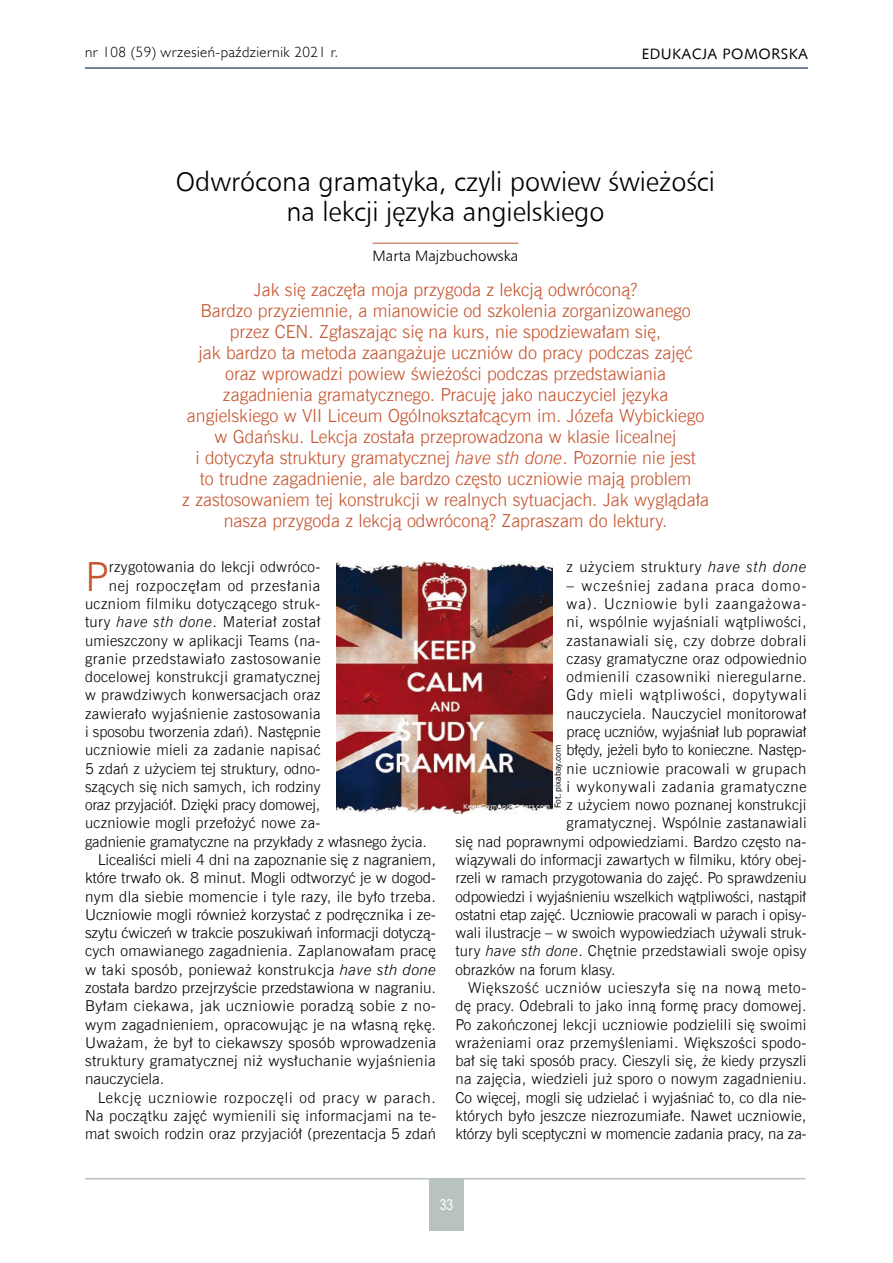
<style>
.page{position:relative;width:893px;height:1263px;background:#fff}
.page>*{position:absolute;margin:0;border:0;box-sizing:border-box;transform-origin:0 0}
.t1{font:40.35px "News Goth Lt EU";color:#c65530}
.t2{font:27px/30px "Humnst 777 Lt EU";color:#000;text-align:center}
.t3{font:18px/21px "News Goth Lt EU";color:#c65530;text-align:center}
.t4{font:15px "News Goth Lt EU";letter-spacing:.015em;color:#000}
.t5{font:15px "News Goth Lt EU";letter-spacing:-.01em;color:#000}
.t6{font:15px "News Goth Lt EU";letter-spacing:-.005em;color:#000}
.t7{font:15px "News Goth Lt EU";letter-spacing:.045em;color:#000}
.t8{font:15px "News Goth Lt EU";letter-spacing:.055em;color:#000}
.t9{font:15px "News Goth Lt EU";letter-spacing:.035em;color:#000}
.t10{font:15px "Humanst 521 Lt EU";letter-spacing:.03em;color:#000}
.t11{font:15px "News Goth Lt EU";letter-spacing:.04em;color:#000}
.t12{font:15px "News Goth Lt EU";letter-spacing:.065em;color:#000}
.t13{font:15px "News Goth Lt EU";letter-spacing:.05em;color:#000}
.t14{font:15px "News Goth Lt EU";letter-spacing:.07em;color:#000}
.t15{font:15px "Humnst 777 Lt EU";color:#000}
.t16{font:15px "Humanst 531 EU";letter-spacing:.03em;color:#000}
.t17{font:15px "Arial Narrow";color:#fff}
.t18{font:9px "Franklin Gothic";color:#000}
.s1{font-style:italic}
</style>
<div class="page">
<hr style="left:85px;top:1178px;width:721px;height:1px;background:#b8c3c1">
<hr style="left:85px;top:67px;width:723px;height:2px;background:#465c71">
<div style="left:429px;top:1178px;width:35px;height:52px;background:#b8c3c1"></div>
<hr style="left:373px;top:243px;width:145px;height:1px;background:#c65530">
<img style="left:337px;top:561px;width:216px;height:252px">
<p class="t10" style="left:85px;top:43px;width:255px">nr 108 (59) wrzesień-październik 2021 r.</p>
<p class="t16" style="left:642px;top:44px;width:168px">EDUKACJA POMORSKA</p>
<h2 class="t2" style="left:176px;top:166px;width:541px">Odwrócona gramatyka, czyli powiew świeżości na lekcji języka angielskiego</h2>
<p class="t15" style="left:373px;top:246px;width:147px">Marta Majzbuchowska</p>
<p class="t3" style="left:182px;top:279px;width:528px">Jak się zaczęła moja przygoda z lekcją odwróconą?<br>Bardzo przyziemnie, a mianowicie od szkolenia zorganizowanego przez CEN. Zgłaszając się na kurs, nie spodziewałam się,<br>jak bardzo ta metoda zaangażuje uczniów do pracy podczas zajęć oraz wprowadzi powiew świeżości podczas przedstawiania zagadnienia gramatycznego. Pracuję jako nauczyciel języka angielskiego w VII Liceum Ogólnokształcącym im. Józefa Wybickiego w Gdańsku. Lekcja została przeprowadzona w klasie licealnej<br>i dotyczyła struktury gramatycznej <span class="s1">have sth done</span>. Pozornie nie jest<br>to trudne zagadnienie, ale bardzo często uczniowie mają problem<br>z zastosowaniem tej konstrukcji w realnych sytuacjach. Jak wyglądała nasza przygoda z lekcją odwróconą? Zapraszam do lektury.</p>
<h1 class="t1" style="left:85px;top:551px;width:25px">P</h1>
<p class="t4" style="left:109px;top:558px;width:213px">rzygotowania do lekcji odwróco-</p>
<p class="t13" style="left:109px;top:576px;width:213px">nej rozpoczęłam od przesłania</p>
<p class="t4" style="left:85px;top:594px;width:237px">uczniom filmiku dotyczącego struk-</p>
<p class="t4" style="left:85px;top:613px;width:237px">tury <span class="s1">have sth done</span>. Materiał został</p>
<p class="t4" style="left:85px;top:631px;width:237px">umieszczony w aplikacji Teams (na-</p>
<p class="t11" style="left:85px;top:649px;width:237px">granie przedstawiało zastosowanie</p>
<p class="t4" style="left:85px;top:667px;width:237px">docelowej konstrukcji gramatycznej</p>
<p class="t4" style="left:85px;top:686px;width:237px">w prawdziwych konwersacjach oraz</p>
<p class="t4" style="left:85px;top:704px;width:237px">zawierało wyjaśnienie zastosowania</p>
<p class="t4" style="left:85px;top:722px;width:237px">i sposobu tworzenia zdań). Następnie</p>
<p class="t4" style="left:85px;top:741px;width:237px">uczniowie mieli za zadanie napisać</p>
<p class="t4" style="left:85px;top:759px;width:237px">5 zdań z użyciem tej struktury, odno-</p>
<p class="t4" style="left:85px;top:777px;width:237px">szących się nich samych, ich rodziny</p>
<p class="t5" style="left:85px;top:795px;width:237px">oraz przyjaciół. Dzięki pracy domowej,</p>
<p class="t4" style="left:85px;top:814px;width:237px">uczniowie mogli przełożyć nowe za-</p>
<p class="t4" style="left:85px;top:832px;width:344px">gadnienie gramatyczne na przykłady z własnego życia.</p>
<p class="t4" style="left:98px;top:850px;width:340px">Licealiści mieli 4 dni na zapoznanie się z nagraniem,</p>
<p class="t4" style="left:85px;top:869px;width:353px">które trwało ok. 8 minut. Mogli odtworzyć je w dogod-</p>
<p class="t4" style="left:85px;top:887px;width:353px">nym dla siebie momencie i tyle razy, ile było trzeba.</p>
<p class="t4" style="left:85px;top:905px;width:353px">Uczniowie mogli również korzystać z podręcznika i ze-</p>
<p class="t5" style="left:85px;top:923px;width:353px">szytu ćwiczeń w trakcie poszukiwań informacji dotyczą-</p>
<p class="t4" style="left:85px;top:942px;width:352px">cych omawianego zagadnienia. Zaplanowałam pracę</p>
<p class="t4" style="left:85px;top:960px;width:353px">w taki sposób, ponieważ konstrukcja <span class="s1">have sth done</span></p>
<p class="t4" style="left:85px;top:978px;width:353px">została bardzo przejrzyście przedstawiona w nagraniu.</p>
<p class="t4" style="left:85px;top:997px;width:352px">Byłam ciekawa, jak uczniowie poradzą sobie z no-</p>
<p class="t4" style="left:85px;top:1015px;width:353px">wym zagadnieniem, opracowując je na własną rękę.</p>
<p class="t4" style="left:85px;top:1033px;width:353px">Uważam, że był to ciekawszy sposób wprowadzenia</p>
<p class="t4" style="left:85px;top:1051px;width:352px">struktury gramatycznej niż wysłuchanie wyjaśnienia</p>
<p class="t4" style="left:85px;top:1070px;width:81px">nauczyciela.</p>
<p class="t8" style="left:98px;top:1088px;width:340px">Lekcję uczniowie rozpoczęli od pracy w parach.</p>
<p class="t4" style="left:85px;top:1106px;width:353px">Na początku zajęć wymienili się informacjami na te-</p>
<p class="t4" style="left:85px;top:1125px;width:353px">mat swoich rodzin oraz przyjaciół (prezentacja 5 zdań</p>
<p class="t7" style="left:567px;top:558px;width:241px">z użyciem struktury <span class="s1">have sth done</span></p>
<p class="t14" style="left:567px;top:576px;width:241px">– wcześniej zadana praca domo-</p>
<p class="t12" style="left:567px;top:594px;width:242px">wa). Uczniowie byli zaangażowa-</p>
<p class="t4" style="left:567px;top:613px;width:241px">ni, wspólnie wyjaśniali wątpliwości,</p>
<p class="t9" style="left:567px;top:631px;width:241px">zastanawiali się, czy dobrze dobrali</p>
<p class="t4" style="left:567px;top:649px;width:242px">czasy gramatyczne oraz odpowiednio</p>
<p class="t7" style="left:567px;top:667px;width:242px">odmienili czasowniki nieregularne.</p>
<p class="t8" style="left:567px;top:686px;width:242px">Gdy mieli wątpliwości, dopytywali</p>
<p class="t4" style="left:567px;top:704px;width:241px">nauczyciela. Nauczyciel monitorował</p>
<p class="t5" style="left:567px;top:722px;width:242px">pracę uczniów, wyjaśniał lub poprawiał</p>
<p class="t6" style="left:567px;top:741px;width:242px">błędy, jeżeli było to konieczne. Następ-</p>
<p class="t9" style="left:567px;top:759px;width:241px">nie uczniowie pracowali w grupach</p>
<p class="t7" style="left:567px;top:777px;width:241px">i wykonywali zadania gramatyczne</p>
<p class="t4" style="left:567px;top:795px;width:241px">z użyciem nowo poznanej konstrukcji</p>
<p class="t4" style="left:567px;top:814px;width:241px">gramatycznej. Wspólnie zastanawiali</p>
<p class="t4" style="left:455px;top:832px;width:352px">się nad poprawnymi odpowiedziami. Bardzo często na-</p>
<p class="t4" style="left:455px;top:850px;width:353px">wiązywali do informacji zawartych w filmiku, który obej-</p>
<p class="t4" style="left:455px;top:869px;width:353px">rzeli w ramach przygotowania do zajęć. Po sprawdzeniu</p>
<p class="t6" style="left:455px;top:887px;width:352px">odpowiedzi i wyjaśnieniu wszelkich wątpliwości, nastąpił</p>
<p class="t5" style="left:455px;top:905px;width:352px">ostatni etap zajęć. Uczniowie pracowali w parach i opisy-</p>
<p class="t4" style="left:455px;top:923px;width:353px">wali ilustracje – w swoich wypowiedziach używali struk-</p>
<p class="t4" style="left:455px;top:942px;width:353px">tury <span class="s1">have sth done</span>. Chętnie przedstawiali swoje opisy</p>
<p class="t4" style="left:455px;top:960px;width:162px">obrazków na forum klasy.</p>
<p class="t7" style="left:468px;top:978px;width:340px">Większość uczniów ucieszyła się na nową meto-</p>
<p class="t4" style="left:455px;top:997px;width:353px">dę pracy. Odebrali to jako inną formę pracy domowej.</p>
<p class="t4" style="left:455px;top:1015px;width:353px">Po zakończonej lekcji uczniowie podzielili się swoimi</p>
<p class="t4" style="left:455px;top:1033px;width:353px">wrażeniami oraz przemyśleniami. Większości spodo-</p>
<p class="t4" style="left:455px;top:1051px;width:353px">bał się taki sposób pracy. Cieszyli się, że kiedy przyszli</p>
<p class="t4" style="left:455px;top:1070px;width:353px">na zajęcia, wiedzieli już sporo o nowym zagadnieniu.</p>
<p class="t4" style="left:455px;top:1088px;width:353px">Co więcej, mogli się udzielać i wyjaśniać to, co dla nie-</p>
<p class="t4" style="left:455px;top:1106px;width:352px">których było jeszcze niezrozumiałe. Nawet uczniowie,</p>
<p class="t6" style="left:455px;top:1125px;width:353px">którzy byli sceptyczni w momencie zadania pracy, na za-</p>
<p class="t18" style="left:552px;top:808px;width:64px;rotate:-90deg">Fot. pixabay.com</p>
<p class="t17" style="left:440px;top:1193px;width:15px">33</p>
</div>
